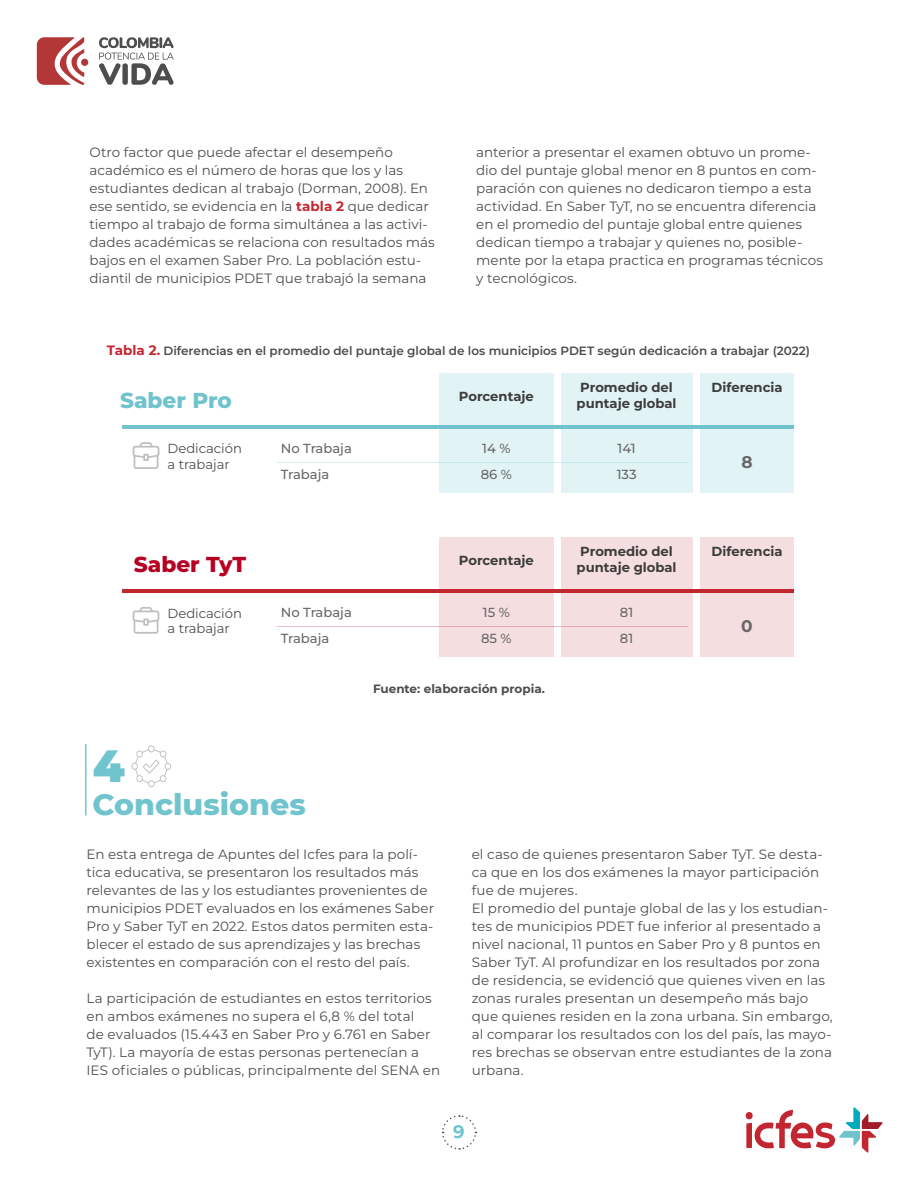
<style>
.page{position:relative;width:918px;height:1188px;background:#fff}
.page>*{position:absolute;margin:0;border:0;box-sizing:border-box;transform-origin:0 0}
.t1{font:900 45px "Montserrat";color:#70c4ce}
.t2{font:800 30px "Montserrat";color:#70c4ce}
.t3{font:800 21.6px "Montserrat";color:#70c3cd}
.t4{font:800 21.6px "Montserrat";color:#b70022}
.t5{font:700 18px "Montserrat";color:#70c4ce}
.t6{font:700 16.95px "Montserrat";color:#686868}
.t7{font:13.5px/18px "Montserrat";color:#4d4d4d}
.t8{font:700 13.2px/15.8px "Montserrat";color:#3c3c3b}
.t9{font:500 13.2px/26.2px "Montserrat";color:#686868}
.t10{font:13.2px/15.8px "Montserrat";color:#4d4d4d}
.t11{font:600 12px "Montserrat";color:#4d4d4d}
.t12{font:700 12px "Montserrat";color:#4d4d4d}
.s1{font-weight:700;color:#c42730}
.s2{font-weight:700;font-size:13.5px;color:#c42730}
</style>
<div class="page">
<svg style="left:746px;top:1107px;width:137px;height:46px"></svg>
<svg style="left:99px;top:37px;width:75px;height:48px"></svg>
<svg style="left:37px;top:37px;width:47px;height:48px"></svg>
<div style="left:81px;top:59px;width:7px;height:7px;background:#b43737;border-radius:50%"></div>
<svg style="left:442px;top:1115px;width:35px;height:35px"></svg>
<svg style="left:131px;top:745px;width:40px;height:42px"></svg>
<hr style="left:85px;top:744px;width:2px;height:71px;background:#70c4ce">
<div style="left:439px;top:373px;width:114px;height:119px;background:#e2f3f5"></div>
<div style="left:561px;top:373px;width:132px;height:119px;background:#e2f3f5"></div>
<div style="left:700px;top:373px;width:93px;height:119px;background:#e2f3f5"></div>
<hr style="left:122px;top:426px;width:671px;height:3px;background:#70c3cd">
<svg style="left:133px;top:442px;width:26px;height:27px"></svg>
<div style="left:439px;top:537px;width:114px;height:120px;background:#f5dee0"></div>
<div style="left:561px;top:537px;width:132px;height:120px;background:#f5dee0"></div>
<div style="left:700px;top:537px;width:93px;height:120px;background:#f5dee0"></div>
<hr style="left:122px;top:590px;width:671px;height:3px;background:#c22730">
<svg style="left:133px;top:607px;width:26px;height:27px"></svg>
<p class="t7" style="left:90px;top:143px;width:347px">Otro factor que puede afectar el desempeño académico es el número de horas que los y las estudiantes dedican al trabajo (Dorman, 2008). En ese sentido, se evidencia en la <span class="s1">tabla 2</span> que dedicar tiempo al trabajo de forma simultánea a las activi&shy;dades académicas se relaciona con resultados más bajos en el examen Saber Pro. La población estu&shy;diantil de municipios PDET que trabajó la semana</p>
<p class="t7" style="left:476px;top:143px;width:348px">anterior a presentar el examen obtuvo un prome&shy;dio del puntaje global menor en 8 puntos en com&shy;paración con quienes no dedicaron tiempo a esta actividad. En Saber TyT, no se encuentra diferencia en el promedio del puntaje global entre quienes dedican tiempo a trabajar y quienes no, posible&shy;mente por la etapa practica en programas técnicos y tecnológicos.</p>
<p class="t11" style="left:107px;top:343px;width:705px"><span class="s2">Tabla 2.</span> Diferencias en el promedio del puntaje global de los municipios PDET según dedicación a trabajar (2022)</p>
<p class="t3" style="left:120px;top:385px;width:113px">Saber Pro</p>
<p class="t8" style="left:459px;top:388px;width:76px">Porcentaje</p>
<p class="t8" style="left:577px;top:379px;width:101px">Promedio del puntaje global</p>
<p class="t8" style="left:712px;top:379px;width:72px">Diferencia</p>
<p class="t9" style="left:617px;top:435px;width:21px">141<br>133</p>
<p class="t9" style="left:281px;top:435px;width:73px">No Trabaja<br>Trabaja</p>
<p class="t9" style="left:481px;top:435px;width:33px">14 %<br>86 %</p>
<p class="t10" style="left:168px;top:441px;width:76px">Dedicación a trabajar</p>
<p class="t6" style="left:741px;top:451px;width:13px">8</p>
<p class="t4" style="left:134px;top:550px;width:114px">Saber TyT</p>
<p class="t8" style="left:459px;top:553px;width:76px">Porcentaje</p>
<p class="t8" style="left:577px;top:543px;width:101px">Promedio del puntaje global</p>
<p class="t8" style="left:712px;top:543px;width:72px">Diferencia</p>
<p class="t9" style="left:620px;top:599px;width:15px">81<br>81</p>
<p class="t9" style="left:281px;top:599px;width:73px">No Trabaja<br>Trabaja</p>
<p class="t9" style="left:481px;top:599px;width:32px">15 %<br>85 %</p>
<p class="t10" style="left:168px;top:605px;width:76px">Dedicación a trabajar</p>
<p class="t6" style="left:741px;top:615px;width:13px">0</p>
<p class="t12" style="left:373px;top:680px;width:173px">Fuente: elaboración propia.</p>
<p class="t1" style="left:93px;top:732px;width:34px">4</p>
<p class="t2" style="left:93px;top:782px;width:215px">Conclusiones</p>
<p class="t7" style="left:87px;top:845px;width:349px">En esta entrega de Apuntes del Icfes para la polí&shy;tica educativa, se presentaron los resultados más relevantes de las y los estudiantes provenientes de municipios PDET evaluados en los exámenes Saber Pro y Saber TyT en 2022. Estos datos permiten esta&shy;blecer el estado de sus aprendizajes y las brechas existentes en comparación con el resto del país.</p>
<p class="t7" style="left:87px;top:989px;width:355px">La participación de estudiantes en estos territorios en ambos exámenes no supera el 6,8 % del total<br>de evaluados (15.443 en Saber Pro y 6.761 en Saber TyT). La mayoría de estas personas pertenecían a IES oficiales o públicas, principalmente del SENA en</p>
<p class="t7" style="left:472px;top:845px;width:353px">el caso de quienes presentaron Saber TyT. Se desta&shy;ca que en los dos exámenes la mayor participación fue de mujeres.</p>
<p class="t7" style="left:472px;top:899px;width:363px">El promedio del puntaje global de las y los estudian&shy;tes de municipios PDET fue inferior al presentado a nivel nacional, 11 puntos en Saber Pro y 8 puntos en Saber TyT. Al profundizar en los resultados por zona de residencia, se evidenció que quienes viven en las zonas rurales presentan un desempeño más bajo que quienes residen en la zona urbana. Sin embargo, al comparar los resultados con los del país, las mayo&shy;res brechas se observan entre estudiantes de la zona urbana.</p>
<h3 class="t5" style="left:453px;top:1119px;width:13px">9</h3>
</div>
